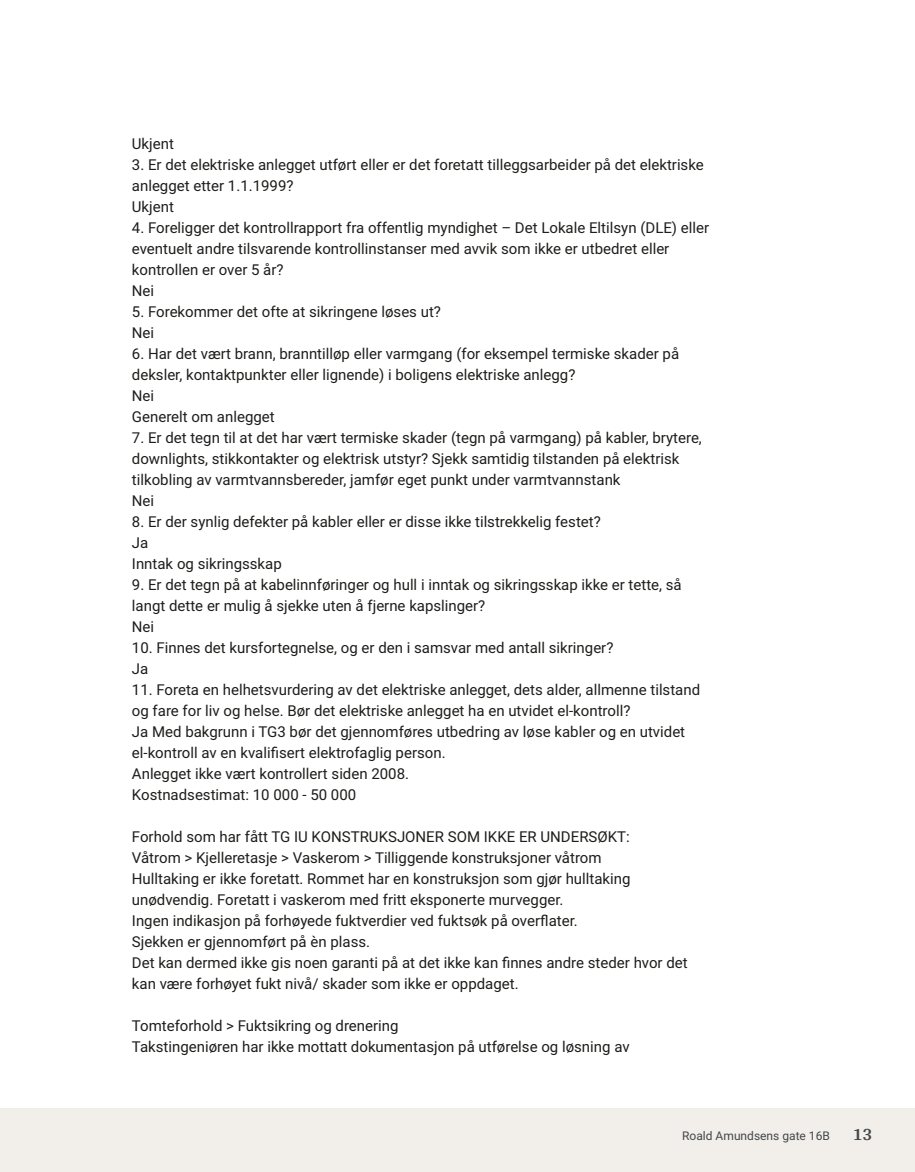
<style>
.page{position:relative;width:915px;height:1172px;background:#fff}
.page>*{position:absolute;margin:0;border:0;box-sizing:border-box;transform-origin:0 0}
.t1{font:700 18px "Arya";color:#414749}
.t2{font:15px/21px "Roboto Vitec";color:#1d1d1b}
.t3{font:12px "Roboto Vitec";color:#414749}
</style>
<div class="page">
<div style="left:0;top:1108px;width:914px;height:64px;background:#f2eeea"></div>
<p class="t2" style="left:132px;top:132px;width:44px">Ukjent</p>
<p class="t2" style="left:132px;top:153px;width:573px">3. Er det elektriske anlegget utført eller er det foretatt tilleggsarbeider på det elektriske anlegget etter 1.1.1999?<br>Ukjent</p>
<p class="t2" style="left:132px;top:216px;width:578px">4. Foreligger det kontrollrapport fra offentlig myndighet – Det Lokale Eltilsyn (DLE) eller eventuelt andre tilsvarende kontrollinstanser med avvik som ikke er utbedret eller kontrollen er over 5 år?<br>Nei</p>
<p class="t2" style="left:132px;top:300px;width:310px">5. Forekommer det ofte at sikringene løses ut?<br>Nei</p>
<p class="t2" style="left:132px;top:342px;width:548px">6. Har det vært brann, branntilløp eller varmgang (for eksempel termiske skader på deksler, kontaktpunkter eller lignende) i boligens elektriske anlegg?<br>Nei<br>Generelt om anlegget</p>
<p class="t2" style="left:132px;top:426px;width:571px">7. Er det tegn til at det har vært termiske skader (tegn på varmgang) på kabler, brytere, downlights, stikkontakter og elektrisk utstyr? Sjekk samtidig tilstanden på elektrisk tilkobling av varmtvannsbereder, jamfør eget punkt under varmtvannstank<br>Nei</p>
<p class="t2" style="left:132px;top:510px;width:470px">8. Er der synlig defekter på kabler eller er disse ikke tilstrekkelig festet?<br>Ja<br>Inntak og sikringsskap</p>
<p class="t2" style="left:132px;top:573px;width:551px">9. Er det tegn på at kabelinnføringer og hull i inntak og sikringsskap ikke er tette, så langt dette er mulig å sjekke uten å fjerne kapslinger?<br>Nei</p>
<p class="t2" style="left:132px;top:636px;width:483px">10. Finnes det kursfortegnelse, og er den i samsvar med antall sikringer?<br>Ja</p>
<p class="t2" style="left:132px;top:678px;width:569px">11. Foreta en helhetsvurdering av det elektriske anlegget, dets alder, allmenne tilstand og fare for liv og helse. Bør det elektriske anlegget ha en utvidet el‑kontroll?<br>Ja Med bakgrunn i TG3 bør det gjennomføres utbedring av løse kabler og en utvidet el‑kontroll av en kvalifisert elektrofaglig person.<br>Anlegget ikke vært kontrollert siden 2008.<br>Kostnadsestimat: 10 000 ‑ 50 000</p>
<p class="t2" style="left:132px;top:825px;width:557px">Forhold som har fått TG IU KONSTRUKSJONER SOM IKKE ER UNDERSØKT:<br>Våtrom &gt; Kjelleretasje &gt; Vaskerom &gt; Tilliggende konstruksjoner våtrom<br>Hulltaking er ikke foretatt. Rommet har en konstruksjon som gjør hulltaking unødvendig. Foretatt i vaskerom med fritt eksponerte murvegger.<br>Ingen indikasjon på forhøyede fuktverdier ved fuktsøk på overflater.<br>Sjekken er gjennomført på èn plass.<br>Det kan dermed ikke gis noen garanti på at det ikke kan finnes andre steder hvor det kan være forhøyet fukt nivå/ skader som ikke er oppdaget.</p>
<p class="t2" style="left:132px;top:1014px;width:499px">Tomteforhold &gt; Fuktsikring og drenering<br>Takstingeniøren har ikke mottatt dokumentasjon på utførelse og løsning av</p>
<p class="t3" style="left:682px;top:1127px;width:149px">Roald Amundsens gate 16B</p>
<p class="t1" style="left:852px;top:1123px;width:21px">13</p>
</div>
